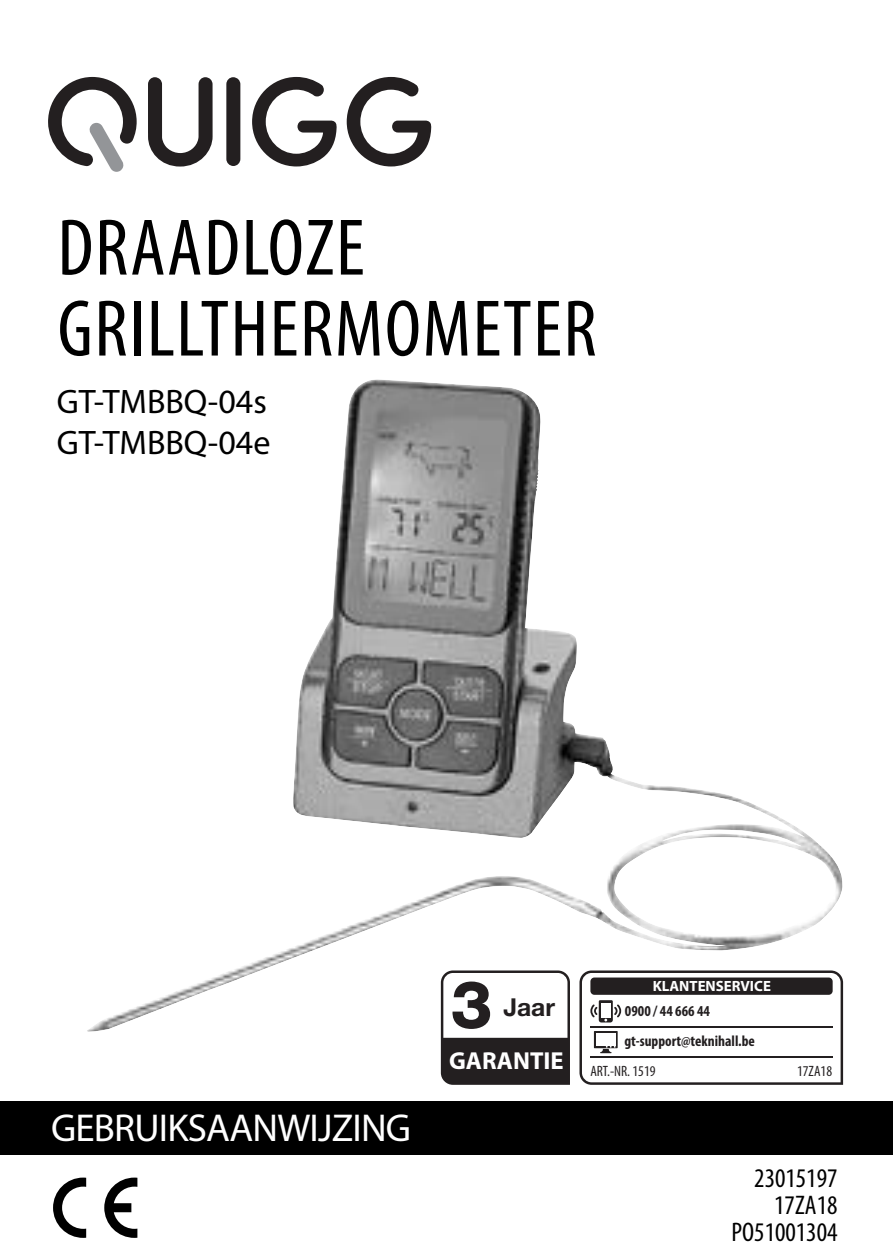
<style>
.page{position:relative;width:893px;height:1259px;background:#fff}
.page>*{position:absolute;margin:0;border:0;box-sizing:border-box;transform-origin:0 0}
.t1{font:condensed 81px/81px "Myriad Pro";letter-spacing:.02em;color:#000}
.t2{font:800 66.3px "Helvetica Neue LT";color:#231f20}
.t3{font:39px "Myriad Pro";letter-spacing:-.02em;color:#fff}
.t4{font:34.2px/40.8px "Myriad Pro";color:#000}
.t5{font:condensed 27px/27px "Myriad Pro";color:#000;text-align:right}
.t6{font:700 24.6px "Myriad Pro";color:#fff}
.t7{font:700 24.6px "Helvetica Neue";color:#231f20}
.t8{font:700 condensed 15.3px "Myriad Pro";color:#231f20}
.t9{font:condensed 15px "Myriad Pro";color:#231f20}
.t10{font:700 14.7px "Myriad Pro";color:#fff}
</style>
<div class="page">
<svg style="left:252px;top:77px;width:85px;height:89px"></svg>
<svg style="left:347px;top:77px;width:84px;height:89px"></svg>
<svg style="left:48px;top:77px;width:89px;height:95px"></svg>
<svg style="left:226px;top:77px;width:14px;height:89px"></svg>
<svg style="left:148px;top:77px;width:65px;height:89px"></svg>
<div style="left:0;top:1100px;width:893px;height:54px;background:#000"></div>
<svg style="left:53px;top:1177px;width:33px;height:60px"></svg>
<svg style="left:104px;top:1177px;width:33px;height:60px"></svg>
<svg style="left:441px;top:1031px;width:129px;height:53px;background:#3e3b3c"></svg>
<svg style="left:579px;top:970px;width:264px;height:114px"></svg>
<div style="left:596px;top:1033px;width:20px;height:12px;background:#fff"></div>
<img style="left:87px;top:379px;width:718px;height:652px">
<h1 class="t1" style="left:58px;top:206px;width:541px">DRAADLOZE<br>GRILLTHERMOMETER</h1>
<h3 class="t4" style="left:57px;top:381px;width:215px">GT-TMBBQ-04s<br>GT-TMBBQ-04e</h3>
<h3 class="t3" style="left:51px;top:1103px;width:362px">GEBRUIKSAANWIJZING</h3>
<h2 class="t2" style="left:451px;top:965px;width:43px">3</h2>
<h3 class="t7" style="left:503px;top:987px;width:53px">Jaar</h3>
<h3 class="t6" style="left:449px;top:1044px;width:116px">GARANTIE</h3>
<p class="t10" style="left:653px;top:976px;width:120px">KLANTENSERVICE</p>
<p class="t8" style="left:625px;top:1001px;width:87px">0900 / 44 666 44</p>
<p class="t8" style="left:624px;top:1031px;width:132px">gt-support@teknihall.be</p>
<p class="t9" style="left:590px;top:1062px;width:67px">ART.-NR. 1519</p>
<p class="t9" style="left:797px;top:1062px;width:37px">17ZA18</p>
<h3 class="t5" style="left:731px;top:1164px;width:107px">23015197<br>17ZA18<br>PO51001304</h3>
</div>
